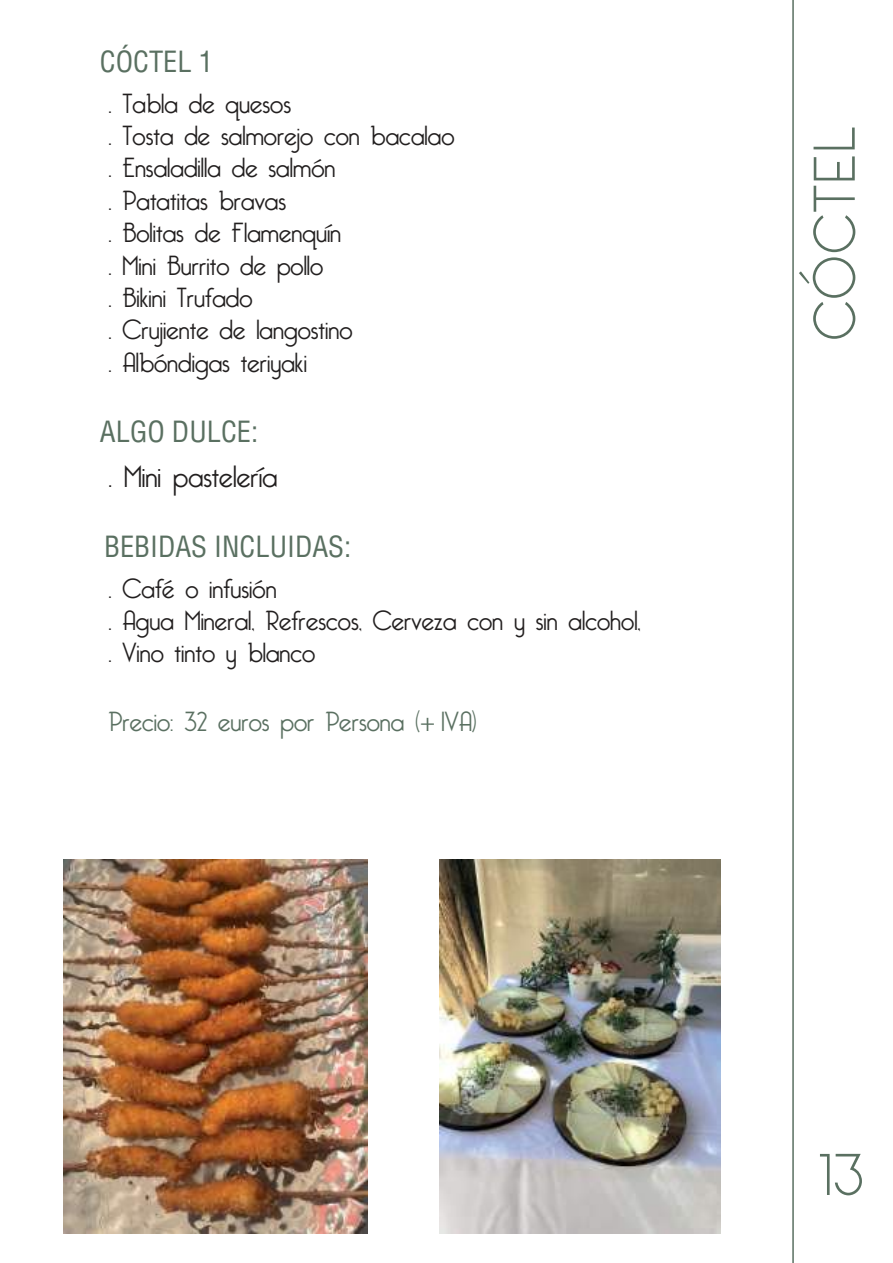
<style>
.page{position:relative;width:893px;height:1263px;background:#fff}
.page>*{position:absolute;margin:0;border:0;box-sizing:border-box;transform-origin:0 0}
.t1{font:300 58.5px "Panama";letter-spacing:-.03em;color:#5a7061}
.t2{font:300 30px "Bellerose";color:#221f1f}
.t3{font:condensed 28.5px "Helvetica";color:#5a7061}
.t4{font:300 27px/32.4px "Bellerose";color:#221f1f}
.t5{font:300 27px "Bellerose";color:#5a7061}
.s1{font-family:"Minion Pro";font-weight:400}
</style>
<div class="page">
<hr style="left:792px;top:0;width:2px;height:1263px;background:#5a7061">
<img style="left:440px;top:859px;width:280px;height:374px">
<img style="left:64px;top:859px;width:304px;height:374px">
<p class="t3" style="left:100px;top:44px;width:115px">CÓCTEL 1</p>
<p class="t4" style="left:108px;top:88px;width:348px">. Tabla de quesos<br>. Tosta de salmorejo con bacalao . Ensaladilla de salmón<br>. Patatitas bravas<br>. Bolitas de Flamenquín<br>. Mini Burrito de pollo<br>. Bikini Trufado<br>. Crujiente de langostino<br>. Albóndigas teriyaki</p>
<p class="t3" style="left:100px;top:415px;width:160px">ALGO DULCE:</p>
<p class="t2" style="left:108px;top:459px;width:170px">. Mini pastelería</p>
<p class="t3" style="left:104px;top:529px;width:249px">BEBIDAS INCLUIDAS:</p>
<p class="t4" style="left:108px;top:573px;width:534px">. Café o infusión<br>. Agua Mineral, Refrescos, Cerveza con y sin alcohol, . Vino tinto y blanco</p>
<p class="t5" style="left:108px;top:706px;width:370px">Precio: 32 euros por Persona (<span class="s1">+</span> IVA)</p>
<h1 class="t1" style="left:799px;top:342px;width:220px;rotate:-90deg">CÓCTEL</h1>
<h1 class="t1" style="left:816px;top:1139px;width:51px">13</h1>
</div>
